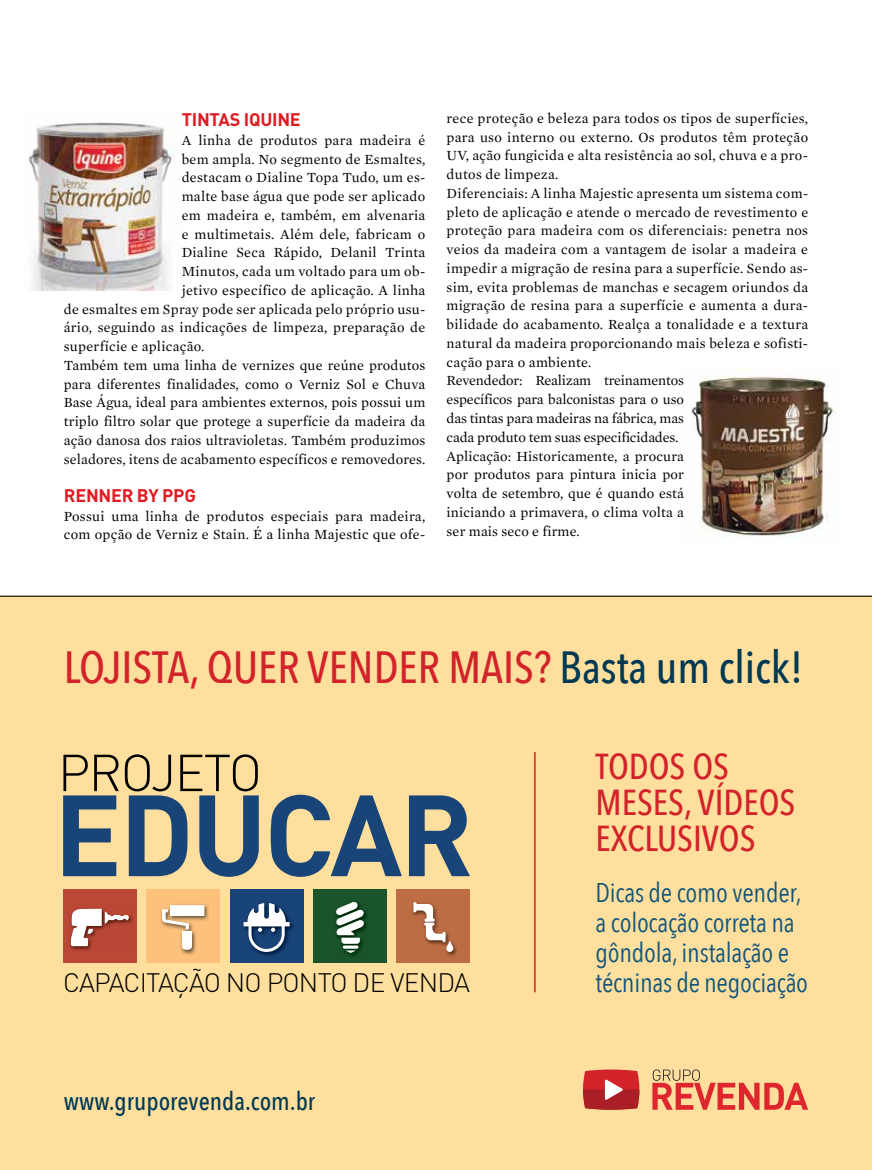
<style>
.page{position:relative;width:872px;height:1170px;background:#fff}
.page>*{position:absolute;margin:0;border:0;box-sizing:border-box;transform-origin:0 0}
.t1{font:700 113.4px "DIN Pro";letter-spacing:-.025em;color:#194478}
.t2{font:300 51.15px "DIN Pro";letter-spacing:-.03em;color:#000}
.t3{font:500 45px "Avenir Next Condensed";color:#d2232a}
.t4{font:500 36px/36px "Avenir Next Condensed";color:#d2232a}
.t5{font:27px/30px "Avenir Next Condensed";letter-spacing:-.01em;color:#11557c}
.t6{font:300 26.4px "DIN Pro";letter-spacing:-.03em;color:#000}
.t7{font:500 25.5px "Avenir Next Condensed";color:#013954}
.t8{font:700 18px "DIN Pro";letter-spacing:-.015em;color:#e11b22}
.t9{font:14.25px/18.8px "Mercury Text G1";letter-spacing:.02em;color:#000}
.s1{color:#013954}
</style>
<div class="page">
<div style="left:0;top:596px;width:872px;height:573px;background:#ffdf9d"></div>
<div style="left:63px;top:889px;width:74px;height:74px;background:#b94835"></div>
<div style="left:146px;top:889px;width:74px;height:74px;background:#fdc17c"></div>
<div style="left:313px;top:889px;width:74px;height:74px;background:#1a542a"></div>
<div style="left:230px;top:889px;width:73px;height:74px;background:#194478"></div>
<div style="left:396px;top:889px;width:74px;height:74px;background:#bd6d44"></div>
<img style="left:70px;top:915px;width:63px;height:35px">
<svg style="left:71px;top:908px;width:58px;height:38px"></svg>
<img style="left:160px;top:904px;width:49px;height:50px">
<svg style="left:162px;top:905px;width:42px;height:44px"></svg>
<img style="left:243px;top:921px;width:51px;height:35px">
<svg style="left:244px;top:903px;width:46px;height:48px"></svg>
<img style="left:345px;top:911px;width:22px;height:45px">
<svg style="left:336px;top:902px;width:28px;height:50px"></svg>
<img style="left:412px;top:904px;width:45px;height:52px">
<svg style="left:413px;top:902px;width:41px;height:49px"></svg>
<svg style="left:652px;top:1069px;width:156px;height:40px"></svg>
<svg style="left:583px;top:1069px;width:57px;height:41px;background:#c84243"></svg>
<hr style="left:534px;top:752px;width:1px;height:240px;background:#d2232a">
<img style="left:28px;top:122px;width:147px;height:168px">
<img style="left:691px;top:376px;width:146px;height:162px">
<hr style="left:0;top:595px;width:872px;height:1px;background:#000">
<p class="t8" style="left:182px;top:107px;width:120px">TINTAS IQUINE</p>
<p class="t9" style="left:182px;top:131px;width:245px">A linha de produtos para madeira é</p>
<p class="t9" style="left:182px;top:149px;width:245px">bem ampla. No segmento de Esmaltes,</p>
<p class="t9" style="left:182px;top:168px;width:245px">destacam o Dialine Topa Tudo, um es-</p>
<p class="t9" style="left:182px;top:187px;width:245px">malte base água que pode ser aplicado</p>
<p class="t9" style="left:182px;top:206px;width:245px">em madeira e, também, em alvenaria</p>
<p class="t9" style="left:182px;top:224px;width:245px">e multimetais. Além dele, fabricam o</p>
<p class="t9" style="left:182px;top:243px;width:245px">Dialine Seca Rápido, Delanil Trinta</p>
<p class="t9" style="left:182px;top:262px;width:245px">Minutos, cada um voltado para um ob-</p>
<p class="t9" style="left:182px;top:281px;width:245px">jetivo específico de aplicação. A linha</p>
<p class="t9" style="left:64px;top:299px;width:363px">de esmaltes em Spray pode ser aplicada pelo próprio usu-</p>
<p class="t9" style="left:64px;top:318px;width:363px">ário, seguindo as indicações de limpeza, preparação de</p>
<p class="t9" style="left:64px;top:337px;width:142px">superfície e aplicação.</p>
<p class="t9" style="left:64px;top:356px;width:363px">Também tem uma linha de vernizes que reúne produtos</p>
<p class="t9" style="left:64px;top:374px;width:363px">para diferentes finalidades, como o Verniz Sol e Chuva</p>
<p class="t9" style="left:64px;top:393px;width:363px">Base Água, ideal para ambientes externos, pois possui um</p>
<p class="t9" style="left:64px;top:412px;width:363px">triplo filtro solar que protege a superfície da madeira da</p>
<p class="t9" style="left:64px;top:431px;width:363px">ação danosa dos raios ultravioletas. Também produzimos</p>
<p class="t9" style="left:64px;top:449px;width:363px">seladores, itens de acabamento específicos e removedores.</p>
<p class="t8" style="left:64px;top:483px;width:133px">RENNER BY PPG</p>
<p class="t9" style="left:64px;top:506px;width:363px">Possui uma linha de produtos especiais para madeira, com opção de Verniz e Stain. É a linha Majestic que ofe-</p>
<p class="t9" style="left:446px;top:109px;width:363px">rece proteção e beleza para todos os tipos de superfícies, para uso interno ou externo. Os produtos têm proteção UV, ação fungicida e alta resistência ao sol, chuva e a pro&shy;dutos de limpeza.<br>Diferenciais: A linha Majestic apresenta um sistema com&shy;pleto de aplicação e atende o mercado de revestimento e proteção para madeira com os diferenciais: penetra nos veios da madeira com a vantagem de isolar a madeira e impedir a migração de resina para a superfície. Sendo as&shy;sim, evita problemas de manchas e secagem oriundos da migração de resina para a superfície e aumenta a dura&shy;bilidade do acabamento. Realça a tonalidade e a textura natural da madeira proporcionando mais beleza e sofisti&shy;cação para o ambiente.<br>Revendedor: Realizam treinamentos<br>específicos para balconistas para o uso<br>das tintas para madeiras na fábrica, mas<br>cada produto tem suas especificidades.<br>Aplicação: Historicamente, a procura<br>por produtos para pintura inicia por<br>volta de setembro, que é quando está<br>iniciando a primavera, o clima volta a<br>ser mais seco e firme.</p>
<h3 class="t3" style="left:64px;top:640px;width:741px">LOJISTA, QUER VENDER MAIS? <span class="s1">Basta um click!</span></h3>
<h2 class="t2" style="left:58px;top:737px;width:206px">PROJETO</h2>
<h1 class="t1" style="left:54px;top:758px;width:421px">EDUCAR</h1>
<h3 class="t6" style="left:63px;top:964px;width:408px">CAPACITAÇÃO NO PONTO DE VENDA</h3>
<h3 class="t7" style="left:64px;top:1085px;width:253px">www.gruporevenda.com.br</h3>
<h3 class="t4" style="left:595px;top:748px;width:201px">TODOS OS<br>MESES, VÍDEOS<br>EXCLUSIVOS</h3>
<h3 class="t5" style="left:595px;top:876px;width:214px">Dicas de como vender, a colocação correta na gôndola, instalação e técninas de negociação</h3>
</div>
